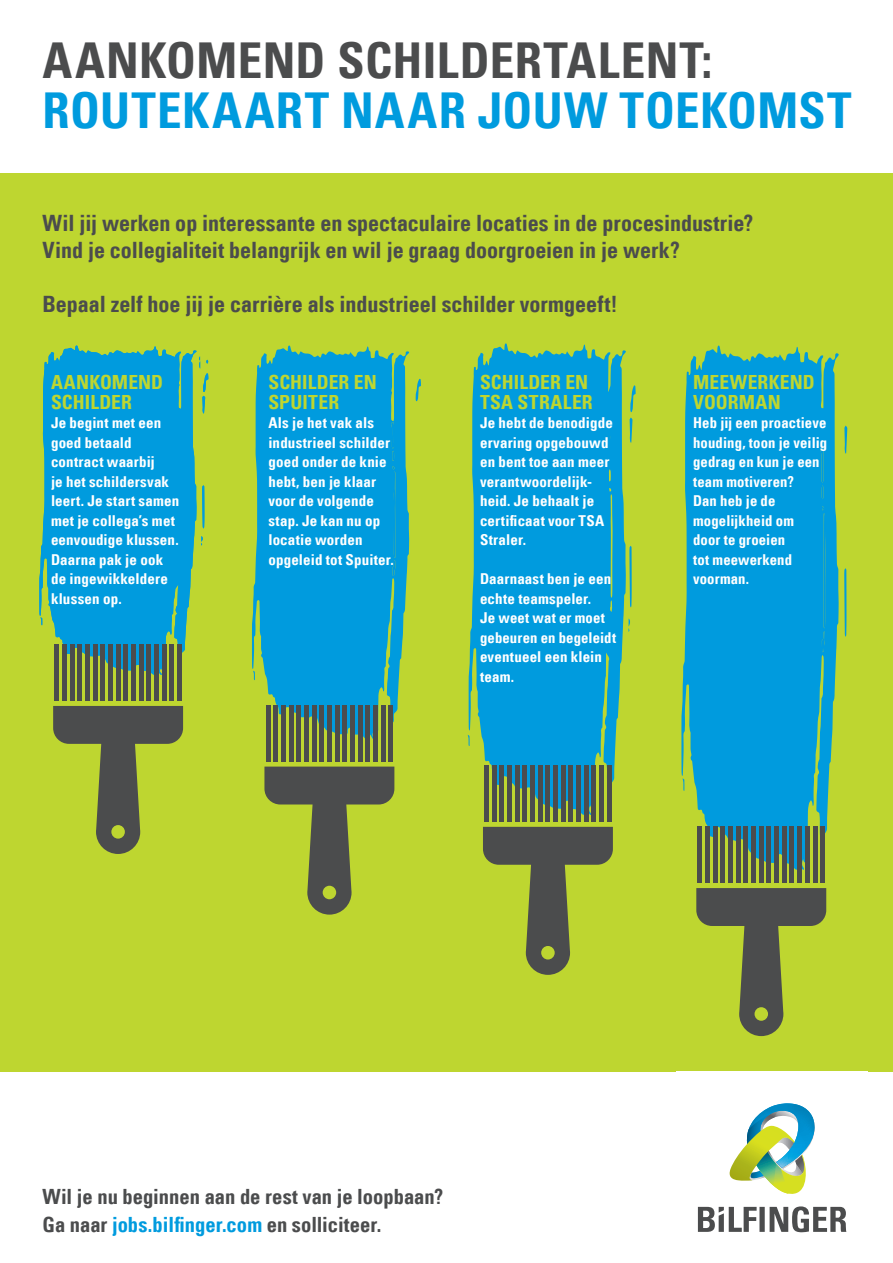
<style>
.page{position:relative;width:893px;height:1263px;background:#fff}
.page>*{position:absolute;margin:0;border:0;box-sizing:border-box;transform-origin:0 0}
.t1{font:49.5px "Univers Com 67 Bold Cond";letter-spacing:.02em;color:#009bde}
.t2{font:49.5px "Univers Com 67 Bold Cond";letter-spacing:.01em;color:#4b4c4d}
.t3{font:22.5px/27px "Univers Com 67 Bold Cond";color:#4b4c4d}
.t4{font:21px/28.5px "Univers Com 67 Bold Cond";color:#4b4c4d}
.t5{font:19.5px/19.4px "Univers Com 67 Bold Cond";letter-spacing:.005em;color:#bed630}
.t6{font:15px/19.5px "Univers Com 67 Bold Cond";letter-spacing:.01em;color:#fff}
.s1{color:#009bde}
</style>
<div class="page">
<div style="left:0;top:173px;width:893px;height:898px;background:#bed630"></div>
<img style="left:729px;top:1103px;width:86px;height:91px">
<svg style="left:698px;top:1206px;width:148px;height:26px"></svg>
<svg style="left:39px;top:345px;width:158px;height:330px;background:#18a1c7"></svg>
<svg style="left:202px;top:485px;width:2px;height:43px"></svg>
<svg style="left:40px;top:617px;width:2px;height:8px"></svg>
<svg style="left:199px;top:356px;width:9px;height:57px"></svg>
<svg style="left:201px;top:536px;width:2px;height:9px"></svg>
<svg style="left:178px;top:410px;width:5px;height:128px"></svg>
<svg style="left:252px;top:345px;width:157px;height:394px;background:#18a1c7"></svg>
<svg style="left:415px;top:379px;width:6px;height:22px"></svg>
<svg style="left:253px;top:671px;width:2px;height:9px"></svg>
<svg style="left:391px;top:422px;width:5px;height:154px"></svg>
<svg style="left:468px;top:343px;width:158px;height:472px;background:#19a1c5"></svg>
<svg style="left:629px;top:546px;width:3px;height:61px"></svg>
<svg style="left:630px;top:385px;width:6px;height:58px"></svg>
<svg style="left:468px;top:735px;width:2px;height:11px"></svg>
<svg style="left:628px;top:618px;width:2px;height:14px"></svg>
<svg style="left:606px;top:437px;width:3px;height:47px"></svg>
<svg style="left:607px;top:490px;width:4px;height:131px"></svg>
<svg style="left:681px;top:345px;width:158px;height:525px;background:#19a1c5"></svg>
<svg style="left:844px;top:568px;width:2px;height:68px"></svg>
<svg style="left:844px;top:426px;width:3px;height:28px"></svg>
<svg style="left:682px;top:778px;width:2px;height:13px"></svg>
<svg style="left:820px;top:447px;width:4px;height:52px"></svg>
<svg style="left:822px;top:506px;width:3px;height:146px"></svg>
<svg style="left:53px;top:706px;width:130px;height:148px"></svg>
<hr style="left:62px;top:644px;width:4px;height:57px;background:#4b4c4d">
<hr style="left:70px;top:644px;width:4px;height:57px;background:#4b4c4d">
<hr style="left:78px;top:644px;width:4px;height:57px;background:#4b4c4d">
<hr style="left:85px;top:644px;width:4px;height:57px;background:#4b4c4d">
<hr style="left:93px;top:644px;width:4px;height:57px;background:#4b4c4d">
<hr style="left:101px;top:644px;width:4px;height:57px;background:#4b4c4d">
<hr style="left:108px;top:644px;width:4px;height:57px;background:#4b4c4d">
<hr style="left:116px;top:644px;width:4px;height:57px;background:#4b4c4d">
<hr style="left:124px;top:644px;width:4px;height:57px;background:#4b4c4d">
<hr style="left:131px;top:644px;width:4px;height:57px;background:#4b4c4d">
<hr style="left:139px;top:644px;width:4px;height:57px;background:#4b4c4d">
<hr style="left:147px;top:644px;width:4px;height:57px;background:#4b4c4d">
<div style="left:154px;top:644px;width:5px;height:57px;background:#4b4c4d"></div>
<hr style="left:162px;top:644px;width:4px;height:57px;background:#4b4c4d">
<hr style="left:170px;top:644px;width:4px;height:57px;background:#4b4c4d">
<div style="left:177px;top:644px;width:5px;height:57px;background:#4b4c4d"></div>
<hr style="left:55px;top:644px;width:4px;height:57px;background:#4b4c4d">
<svg style="left:264px;top:766px;width:130px;height:149px"></svg>
<hr style="left:274px;top:705px;width:4px;height:57px;background:#4b4c4d">
<hr style="left:281px;top:705px;width:4px;height:57px;background:#4b4c4d">
<hr style="left:289px;top:705px;width:4px;height:57px;background:#4b4c4d">
<hr style="left:297px;top:705px;width:4px;height:57px;background:#4b4c4d">
<hr style="left:304px;top:705px;width:4px;height:57px;background:#4b4c4d">
<hr style="left:312px;top:705px;width:4px;height:57px;background:#4b4c4d">
<hr style="left:320px;top:705px;width:4px;height:57px;background:#4b4c4d">
<hr style="left:327px;top:705px;width:4px;height:57px;background:#4b4c4d">
<hr style="left:335px;top:705px;width:4px;height:57px;background:#4b4c4d">
<hr style="left:343px;top:705px;width:4px;height:57px;background:#4b4c4d">
<hr style="left:350px;top:705px;width:4px;height:57px;background:#4b4c4d">
<hr style="left:358px;top:705px;width:4px;height:57px;background:#4b4c4d">
<hr style="left:366px;top:705px;width:4px;height:57px;background:#4b4c4d">
<hr style="left:373px;top:705px;width:4px;height:57px;background:#4b4c4d">
<hr style="left:381px;top:705px;width:4px;height:57px;background:#4b4c4d">
<hr style="left:389px;top:705px;width:4px;height:57px;background:#4b4c4d">
<hr style="left:266px;top:705px;width:4px;height:57px;background:#4b4c4d">
<svg style="left:483px;top:827px;width:130px;height:148px"></svg>
<hr style="left:492px;top:765px;width:4px;height:57px;background:#4b4c4d">
<hr style="left:500px;top:765px;width:4px;height:57px;background:#4b4c4d">
<hr style="left:508px;top:765px;width:4px;height:57px;background:#4b4c4d">
<hr style="left:515px;top:765px;width:4px;height:57px;background:#4b4c4d">
<hr style="left:523px;top:765px;width:4px;height:57px;background:#4b4c4d">
<hr style="left:531px;top:765px;width:4px;height:57px;background:#4b4c4d">
<hr style="left:538px;top:765px;width:4px;height:57px;background:#4b4c4d">
<hr style="left:546px;top:765px;width:4px;height:57px;background:#4b4c4d">
<hr style="left:554px;top:765px;width:4px;height:57px;background:#4b4c4d">
<hr style="left:561px;top:765px;width:4px;height:57px;background:#4b4c4d">
<hr style="left:569px;top:765px;width:4px;height:57px;background:#4b4c4d">
<hr style="left:577px;top:765px;width:4px;height:57px;background:#4b4c4d">
<hr style="left:584px;top:765px;width:4px;height:57px;background:#4b4c4d">
<hr style="left:592px;top:765px;width:4px;height:57px;background:#4b4c4d">
<hr style="left:600px;top:765px;width:4px;height:57px;background:#4b4c4d">
<hr style="left:607px;top:765px;width:4px;height:57px;background:#4b4c4d">
<div style="left:484px;top:765px;width:5px;height:57px;background:#4b4c4d"></div>
<svg style="left:696px;top:888px;width:130px;height:148px"></svg>
<hr style="left:706px;top:826px;width:4px;height:57px;background:#4b4c4d">
<hr style="left:713px;top:826px;width:4px;height:57px;background:#4b4c4d">
<hr style="left:721px;top:826px;width:4px;height:57px;background:#4b4c4d">
<hr style="left:729px;top:826px;width:4px;height:57px;background:#4b4c4d">
<hr style="left:736px;top:826px;width:4px;height:57px;background:#4b4c4d">
<hr style="left:744px;top:826px;width:4px;height:57px;background:#4b4c4d">
<hr style="left:752px;top:826px;width:4px;height:57px;background:#4b4c4d">
<hr style="left:759px;top:826px;width:4px;height:57px;background:#4b4c4d">
<hr style="left:767px;top:826px;width:4px;height:57px;background:#4b4c4d">
<hr style="left:775px;top:826px;width:4px;height:57px;background:#4b4c4d">
<hr style="left:782px;top:826px;width:4px;height:57px;background:#4b4c4d">
<hr style="left:790px;top:826px;width:4px;height:57px;background:#4b4c4d">
<hr style="left:798px;top:826px;width:4px;height:57px;background:#4b4c4d">
<hr style="left:805px;top:826px;width:4px;height:57px;background:#4b4c4d">
<hr style="left:813px;top:826px;width:4px;height:57px;background:#4b4c4d">
<hr style="left:821px;top:826px;width:4px;height:57px;background:#4b4c4d">
<hr style="left:698px;top:826px;width:4px;height:57px;background:#4b4c4d">
<h1 class="t2" style="left:43px;top:30px;width:671px">AANKOMEND SCHILDERTALENT:</h1>
<h1 class="t1" style="left:43px;top:80px;width:811px">ROUTEKAART NAAR JOUW TOEKOMST</h1>
<h2 class="t3" style="left:43px;top:209px;width:712px">Wil jĳ werken op interessante en spectaculaire locaties in de procesindustrie?<br>Vind je collegialiteit belangrĳk en wil je graag doorgroeien in je werk?</h2>
<h2 class="t3" style="left:43px;top:290px;width:577px">Bepaal zelf hoe jij je carrière als industrieel schilder vormgeeft!</h2>
<h3 class="t5" style="left:51px;top:373px;width:114px">AANKOMEND<br>SCHILDER</h3>
<p class="t6" style="left:51px;top:413px;width:130px">Je begint met een goed betaald contract waarbij<br>je het schildersvak leert. Je start samen met je collega’s met eenvoudige klussen.<br>Daarna pak je ook de ingewikkeldere klussen op.</p>
<h3 class="t5" style="left:268px;top:373px;width:110px">SCHILDER EN<br>SPUITER</h3>
<p class="t6" style="left:268px;top:413px;width:127px">Als je het vak als industrieel schilder goed onder de knie hebt, ben je klaar voor de volgende stap. Je kan nu op locatie worden opgeleid tot Spuiter.</p>
<h3 class="t5" style="left:480px;top:373px;width:114px">SCHILDER EN<br>TSA STRALER</h3>
<p class="t6" style="left:480px;top:413px;width:134px">Je hebt de benodigde ervaring opgebouwd en bent toe aan meer verantwoordelij k&shy;heid. Je behaalt je certificaat voor TSA<br>Straler.</p>
<p class="t6" style="left:480px;top:569px;width:138px">Daarnaast ben je een echte teamspeler.<br>Je weet wat er moet gebeuren en begeleidt eventueel een klein team.</p>
<h3 class="t5" style="left:693px;top:373px;width:123px">MEEWERKEND<br>VOORMAN</h3>
<p class="t6" style="left:693px;top:413px;width:136px">Heb jij een proactieve houding, toon je veilig gedrag en kun je een team motiveren?<br>Dan heb je de mogelijkheid om<br>door te groeien<br>tot meewerkend voorman.</p>
<h3 class="t4" style="left:43px;top:1182px;width:402px">Wil je nu beginnen aan de rest van je loopbaan?<br>Ga naar <span class="s1">jobs.bilfinger.com</span> en solliciteer.</h3>
</div>
